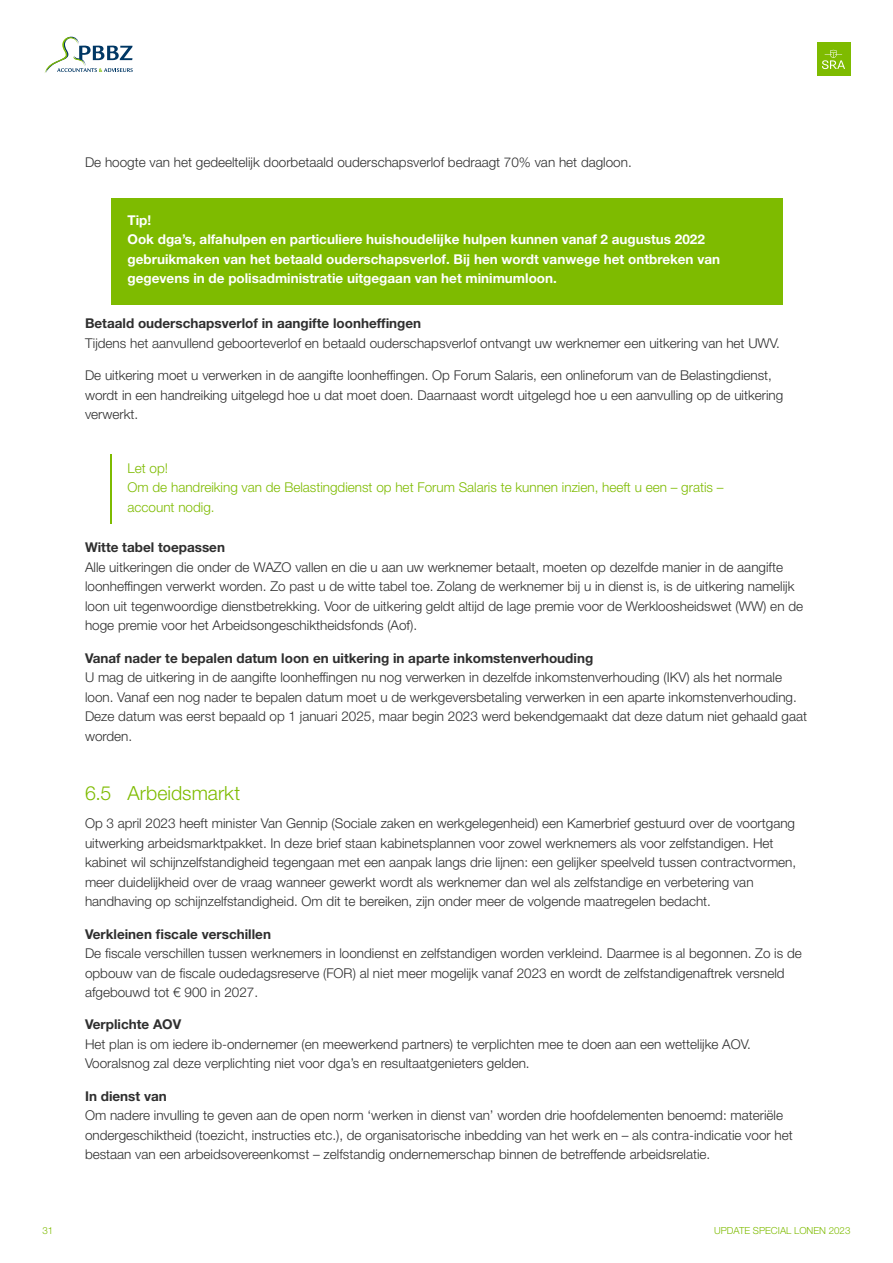
<style>
.page{position:relative;width:893px;height:1263px;background:#fff}
.page>*{position:absolute;margin:0;border:0;box-sizing:border-box;transform-origin:0 0}
.t1{font:300 19.5px "Helvetica Neue LT Std";color:#7ebb00}
.t2{font:300 13.5px/19.5px "Helvetica Neue LT Std";color:#2f2f2f}
.t3{font:700 13.5px/19.5px "Helvetica Neue LT Std";color:#fff}
.t4{font:700 13.5px "Helvetica Neue LT Std";color:#2f2f2f}
.t5{font:300 13.5px/19.5px "Helvetica Neue LT Std";color:#7ebb00}
.t6{font:300 9.75px "Helvetica Neue LT Std";color:#7ebb00}
</style>
<div class="page">
<div style="left:817px;top:43px;width:33px;height:33px;background:#7ebb00"></div>
<svg style="left:822px;top:50px;width:23px;height:19px"></svg>
<svg style="left:45px;top:37px;width:88px;height:36px"></svg>
<div style="left:111px;top:198px;width:671px;height:106px;background:#7ebb00"></div>
<hr style="left:111px;top:454px;width:1px;height:70px;background:#7ebb00">
<p class="t2" style="left:85px;top:152px;width:548px">De hoogte van het gedeeltelijk doorbetaald ouderschapsverlof bedraagt 70% van het dagloon.</p>
<p class="t3" style="left:128px;top:210px;width:594px">Tip!<br>Ook dga’s, alfahulpen en particuliere huishoudelijke hulpen kunnen vanaf 2 augustus 2022 gebruikmaken van het betaald ouderschapsverlof. Bij hen wordt vanwege het ontbreken van gegevens in de polisadministratie uitgegaan van het minimumloon.</p>
<p class="t4" style="left:85px;top:315px;width:338px">Betaald ouderschapsverlof in aangifte loonheffingen</p>
<p class="t2" style="left:85px;top:333px;width:696px">Tijdens het aanvullend geboorteverlof en betaald ouderschapsverlof ontvangt uw werknemer een uitkering van het UWV.</p>
<p class="t2" style="left:85px;top:365px;width:700px">De uitkering moet u verwerken in de aangifte loonheffingen. Op Forum Salaris, een onlineforum van de Belastingdienst, wordt in een handreiking uitgelegd hoe u dat moet doen. Daarnaast wordt uitgelegd hoe u een aanvulling op de uitkering verwerkt.</p>
<p class="t5" style="left:128px;top:458px;width:597px">Let op!<br>Om de handreiking van de Belastingdienst op het Forum Salaris te kunnen inzien, heeft u een – gratis – account nodig.</p>
<p class="t4" style="left:85px;top:539px;width:141px">Witte tabel toepassen</p>
<p class="t2" style="left:85px;top:557px;width:719px">Alle uitkeringen die onder de WAZO vallen en die u aan uw werknemer betaalt, moeten op dezelfde manier in de aangifte loonheffingen verwerkt worden. Zo past u de witte tabel toe. Zolang de werknemer bij u in dienst is, is de uitkering namelijk loon uit tegenwoordige dienstbetrekking. Voor de uitkering geldt altijd de lage premie voor de Werkloosheidswet (WW) en de hoge premie voor het Arbeidsongeschiktheidsfonds (Aof).</p>
<p class="t4" style="left:85px;top:649px;width:510px">Vanaf nader te bepalen datum loon en uitkering in aparte inkomstenverhouding</p>
<p class="t2" style="left:85px;top:667px;width:724px">U mag de uitkering in de aangifte loonheffingen nu nog verwerken in dezelfde inkomstenverhouding (IKV) als het normale loon. Vanaf een nog nader te bepalen datum moet u de werkgeversbetaling verwerken in een aparte inkomstenverhouding.<br>Deze datum was eerst bepaald op 1 januari 2025, maar begin 2023 werd bekendgemaakt dat deze datum niet gehaald gaat worden.</p>
<h1 class="t1" style="left:85px;top:781px;width:157px">6.5 Arbeidsmarkt</h1>
<p class="t2" style="left:85px;top:813px;width:713px">Op 3 april 2023 heeft minister Van Gennip (Sociale zaken en werkgelegenheid) een Kamerbrief gestuurd over de voortgang uitwerking arbeidsmarktpakket. In deze brief staan kabinetsplannen voor zowel werknemers als voor zelfstandigen. Het kabinet wil schijnzelfstandigheid tegengaan met een aanpak langs drie lijnen: een gelijker speelveld tussen contractvormen, meer duidelijkheid over de vraag wanneer gewerkt wordt als werknemer dan wel als zelfstandige en verbetering van handhaving op schijnzelfstandigheid. Om dit te bereiken, zijn onder meer de volgende maatregelen bedacht.</p>
<p class="t4" style="left:85px;top:925px;width:187px">Verkleinen fiscale verschillen</p>
<p class="t2" style="left:85px;top:943px;width:718px">De fiscale verschillen tussen werknemers in loondienst en zelfstandigen worden verkleind. Daarmee is al begonnen. Zo is de opbouw van de fiscale oudedagsreserve (FOR) al niet meer mogelijk vanaf 2023 en wordt de zelfstandigenaftrek versneld afgebouwd tot € 900 in 2027.</p>
<p class="t4" style="left:85px;top:1016px;width:98px">Verplichte AOV</p>
<p class="t2" style="left:85px;top:1034px;width:667px">Het plan is om iedere ib-ondernemer (en meewerkend partners) te verplichten mee te doen aan een wettelijke AOV.<br>Vooralsnog zal deze verplichting niet voor dga’s en resultaatgenieters gelden.</p>
<p class="t4" style="left:85px;top:1087px;width:83px">In dienst van</p>
<p class="t2" style="left:85px;top:1105px;width:709px">Om nadere invulling te geven aan de open norm ‘werken in dienst van’ worden drie hoofdelementen benoemd: materiële ondergeschiktheid (toezicht, instructies etc.), de organisatorische inbedding van het werk en – als contra-indicatie voor het bestaan van een arbeidsovereenkomst – zelfstandig ondernemerschap binnen de betreffende arbeidsrelatie.</p>
<p class="t6" style="left:43px;top:1224px;width:12px">31</p>
<p class="t6" style="left:714px;top:1224px;width:138px">UPDATE SPECIAL LONEN 2023</p>
</div>
